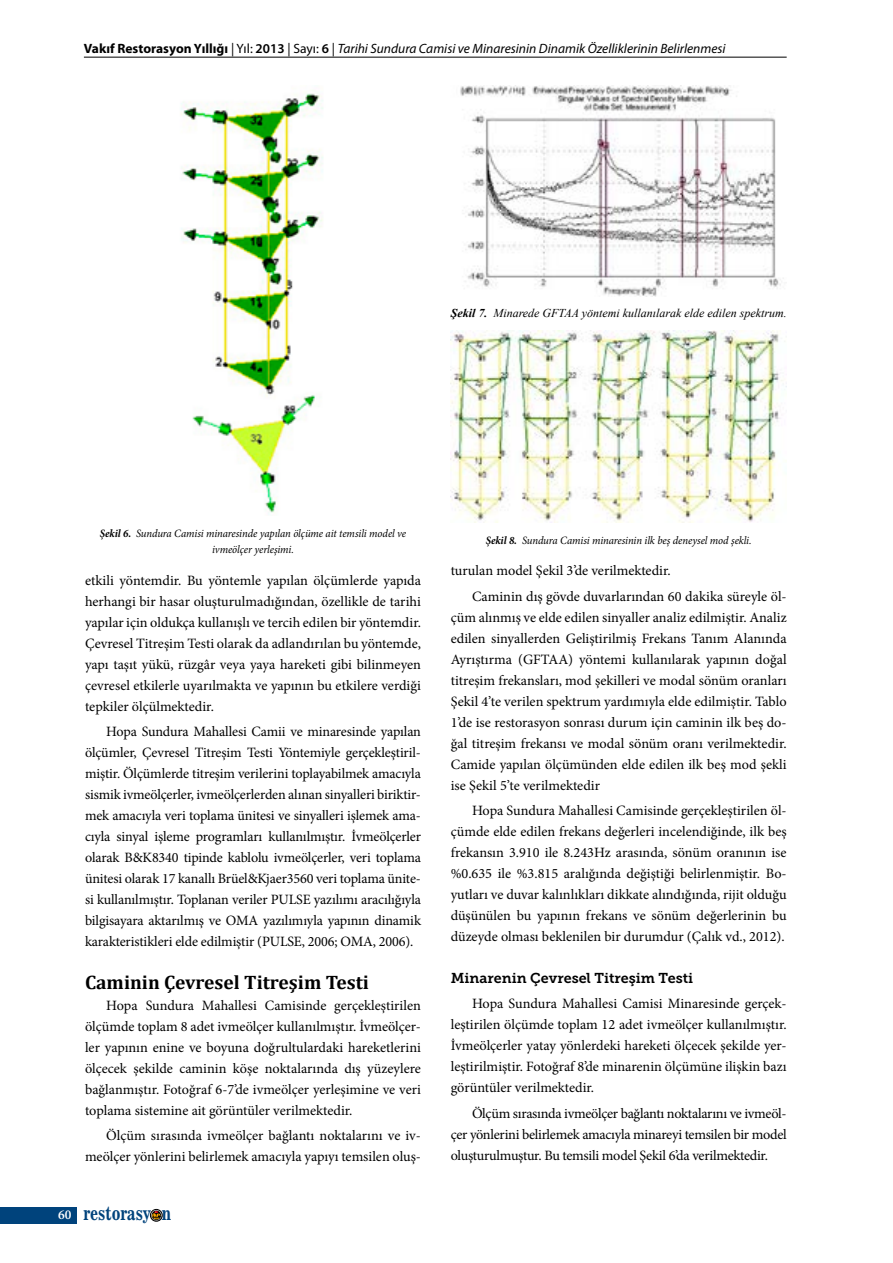
<style>
.page{position:relative;width:893px;height:1263px;background:#fff}
.page>*{position:absolute;margin:0;border:0;box-sizing:border-box;transform-origin:0 0}
.t1{font:700 19.5px "Cambria";color:#000}
.t2{font:17.7px "News 701 BT Bold A";color:#00437c;scale:.8 1}
.t3{font:14.25px/21px "Minion Pro";color:#000;text-align:justify}
.t4{font:14.25px "Museo Slab 700";color:#000}
.t5{font:italic 13.5px "Myriad Pro";color:#000}
.t6{font:italic 12px "Times New Roman";color:#000}
.t7{font:italic 11.25px/16.5px "Minion Pro";letter-spacing:-.01em;color:#000;text-align:center;scale:.95 1}
.s1{font-weight:700;font-style:normal}
.s2{font-style:normal}
.s3{font-weight:600;font-style:normal}
.s4{font-weight:700}
.s5{font-family:"Minion Pro";font-weight:600;font-size:13.5px;color:#fff}
</style>
<div class="page">
<div style="left:0;top:1207px;width:77px;height:16px;background:#00437c"></div>
<div style="left:150px;top:1209px;width:12px;height:12px;border:1px solid #000;border-radius:50%"></div>
<svg style="left:151px;top:1210px;width:11px;height:11px"></svg>
<hr style="left:84px;top:57px;width:703px;height:1px;background:#000">
<img style="left:181px;top:93px;width:142px;height:422px">
<img style="left:460px;top:85px;width:324px;height:211px">
<img style="left:451px;top:331px;width:336px;height:192px">
<p class="t5" style="left:84px;top:41px;width:643px"><span class="s1">Vakıf Restorasyon Yıllığı</span> <span class="s2">| Yıl:</span> <span class="s3">2013</span> <span class="s2">| Sayı:</span> <span class="s3">6</span> <span class="s2">|</span> Tarihi Sundura Camisi ve Minaresinin Dinamik Özelliklerinin Belirlenmesi</p>
<p class="t6" style="left:451px;top:305px;width:337px"><span class="s4">Şekil 7.</span> Minarede GFTAA yöntemi kullanılarak elde edilen spektrum.</p>
<p class="t7" style="left:100px;top:525px;width:324px"><span class="s4">Şekil 6.</span> Sundura Camisi minaresinde yapılan ölçüme ait temsili model ve ivmeölçer yerleşimi.</p>
<p class="t3" style="left:85px;top:570px;width:337px">etkili yöntemdir. Bu yöntemle yapılan ölçümlerde yapıda herhangi bir hasar oluşturulmadığından, özellikle de tarihi yapılar için oldukça kullanışlı ve tercih edilen bir yöntemdir.<br>Çevresel Titreşim Testi olarak da adlandırılan bu yöntemde, yapı taşıt yükü, rüzgâr veya yaya hareketi gibi bilinmeyen çevresel etkilerle uyarılmakta ve yapının bu etkilere verdiği tepkiler ölçülmektedir.</p>
<p class="t3" style="left:85px;top:721px;width:337px;text-indent:21px">Hopa Sundura Mahallesi Camii ve minaresinde yapılan ölçümler, Çevresel Titreşim Testi Yöntemiyle gerçekleştiril&shy;miştir. Ölçümlerde titreşim verilerini toplayabilmek amacıyla sismik ivmeölçerler, ivmeölçerlerden alınan sinyalleri biriktir&shy;mek amacıyla veri toplama ünitesi ve sinyalleri işlemek ama&shy;cıyla sinyal işleme programları kullanılmıştır. İvmeölçerler olarak B&amp;K8340 tipinde kablolu ivmeölçerler, veri toplama ünitesi olarak 17 kanallı Brüel&amp;Kjaer3560 veri toplama ünite&shy;si kullanılmıştır. Toplanan veriler PULSE yazılımı aracılığıyla bilgisayara aktarılmış ve OMA yazılımıyla yapının dinamik karakteristikleri elde edilmiştir (PULSE, 2006; OMA, 2006).</p>
<h1 class="t1" style="left:85px;top:968px;width:285px">Caminin Çevresel Titreşim Testi</h1>
<p class="t3" style="left:85px;top:995px;width:337px;text-indent:21px">Hopa Sundura Mahallesi Camisinde gerçekleştirilen ölçümde toplam 8 adet ivmeölçer kullanılmıştır. İvmeölçer&shy;ler yapının enine ve boyuna doğrultulardaki hareketlerini ölçecek şekilde caminin köşe noktalarında dış yüzeylere bağlanmıştır. Fotoğraf 6-7’de ivmeölçer yerleşimine ve veri toplama sistemine ait görüntüler verilmektedir.</p>
<p class="t3" style="left:85px;top:1125px;width:337px;text-align:right">Ölçüm sırasında ivmeölçer bağlantı noktalarını ve iv&shy;meölçer yönlerini belirlemek amacıyla yapıyı temsilen oluş-</p>
<p class="t2" style="left:58px;top:1203px;width:143px"><span class="s5">60</span> restorasy n</p>
<p class="t7" style="left:486px;top:532px;width:282px"><span class="s4">Şekil 8.</span> Sundura Camisi minaresinin ilk beş deneysel mod şekli.</p>
<p class="t3" style="left:472px;top:558px;width:316px;line-height:25.2px;text-indent:-21px">turulan model Şekil 3’de verilmektedir.<br>Caminin dış gövde duvarlarından 60 dakika süreyle öl-</p>
<p class="t3" style="left:451px;top:606px;width:337px">çüm alınmış ve elde edilen sinyaller analiz edilmiştir. Analiz edilen sinyallerden Geliştirilmiş Frekans Tanım Alanında Ayrıştırma (GFTAA) yöntemi kullanılarak yapının doğal titreşim frekansları, mod şekilleri ve modal sönüm oranları Şekil 4’te verilen spektrum yardımıyla elde edilmiştir. Tablo 1’de ise restorasyon sonrası durum için caminin ilk beş do&shy;ğal titreşim frekansı ve modal sönüm oranı verilmektedir.<br>Camide yapılan ölçümünden elde edilen ilk beş mod şekli ise Şekil 5’te verilmektedir</p>
<p class="t3" style="left:451px;top:800px;width:337px;text-indent:21px">Hopa Sundura Mahallesi Camisinde gerçekleştirilen öl&shy;çümde elde edilen frekans değerleri incelendiğinde, ilk beş frekansın 3.910 ile 8.243Hz arasında, sönüm oranının ise %0.635 ile %3.815 aralığında değiştiği belirlenmiştir. Bo&shy;yutları ve duvar kalınlıkları dikkate alındığında, rijit olduğu düşünülen bu yapının frekans ve sönüm değerlerinin bu düzeyde olması beklenilen bir durumdur (Çalık vd., 2012).</p>
<p class="t4" style="left:451px;top:970px;width:244px">Minarenin Çevresel Titreşim Testi</p>
<p class="t3" style="left:451px;top:993px;width:337px;text-indent:21px">Hopa Sundura Mahallesi Camisi Minaresinde gerçek&shy;leştirilen ölçümde toplam 12 adet ivmeölçer kullanılmıştır.<br>İvmeölçerler yatay yönlerdeki hareketi ölçecek şekilde yer&shy;leştirilmiştir. Fotoğraf 8’de minarenin ölçümüne ilişkin bazı görüntüler verilmektedir.</p>
<p class="t3" style="left:451px;top:1103px;width:337px;text-indent:21px">Ölçüm sırasında ivmeölçer bağlantı noktalarını ve ivmeöl&shy;çer yönlerini belirlemek amacıyla minareyi temsilen bir model oluşturulmuştur. Bu temsili model Şekil 6’da verilmektedir.</p>
</div>
